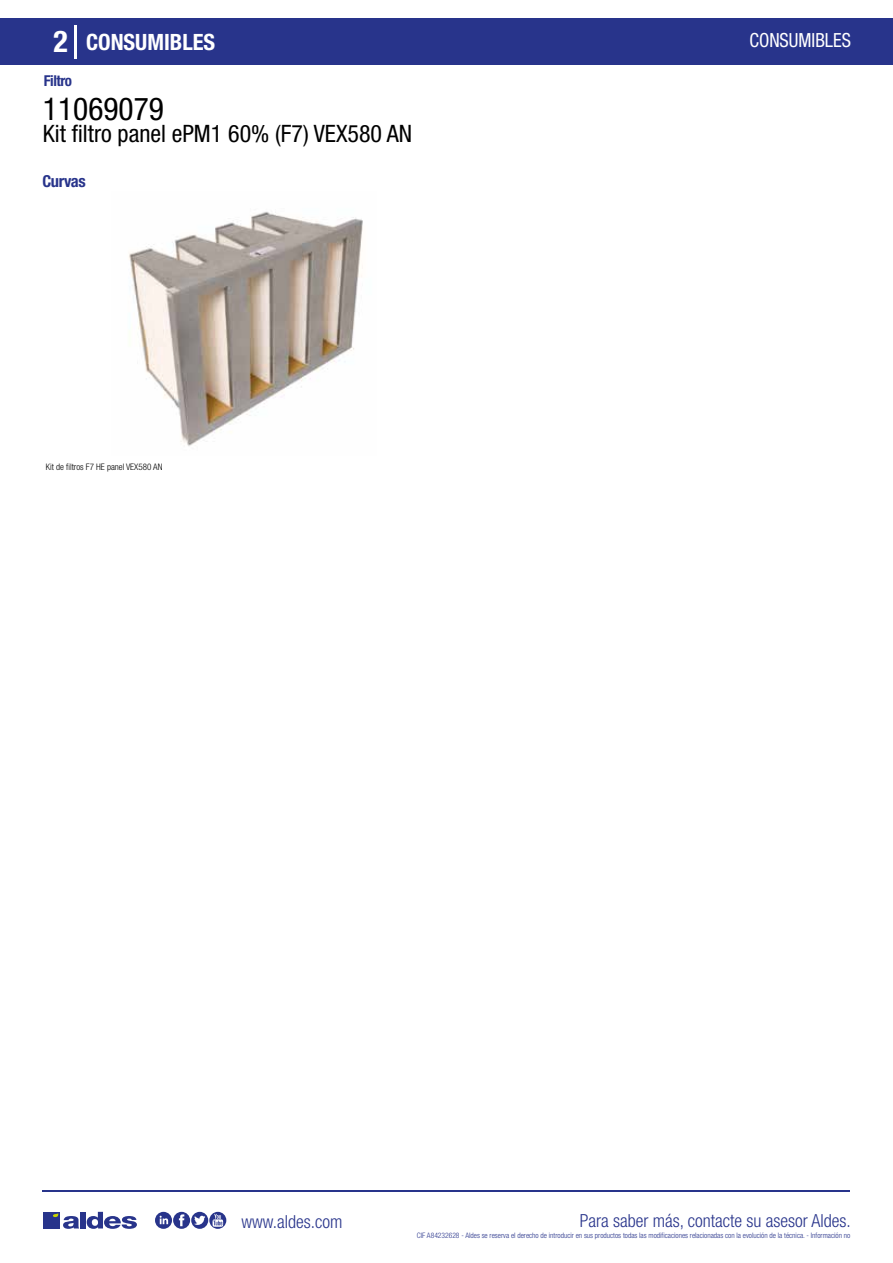
<style>
.page{position:relative;width:893px;height:1263px;background:#fff}
.page>*{position:absolute;margin:0;border:0;box-sizing:border-box;transform-origin:0 0}
.t1{font:condensed 31.5px "Helvetica Neue LT Std";color:#000}
.t2{font:700 condensed 30px "Helvetica Neue LT Std";color:#fff}
.t3{font:condensed 24px "Helvetica Neue LT Std";color:#000}
.t4{font:700 condensed 22.5px "Helvetica Neue LT Std";color:#fff}
.t5{font:condensed 19.5px "Helvetica Neue LT Std";color:#fff;scale:.95 1}
.t6{font:300 condensed 18px "Helvetica Neue";color:#28348b}
.t7{font:700 condensed 16.5px "Helvetica Neue LT Std";letter-spacing:-.025em;color:#28348b}
.t8{font:700 condensed 15px "Helvetica Neue LT Std";letter-spacing:-.035em;color:#28348b}
.t9{font:300 condensed 9px "Helvetica Neue";color:#000}
.t10{font:300 condensed 7.5px "Helvetica Neue";color:#28348b}
</style>
<div class="page">
<div style="left:0;top:18px;width:893px;height:46px;background:#28348b"></div>
<hr style="left:74px;top:25px;width:2px;height:33px;background:#fff">
<hr style="left:43px;top:1190px;width:807px;height:1px;background:#28348b">
<svg style="left:155px;top:1212px;width:71px;height:17px"></svg>
<div style="left:43px;top:1212px;width:17px;height:16px;background:#28348b"></div>
<div style="left:80px;top:1212px;width:6px;height:16px;background:#28348b"></div>
<svg style="left:87px;top:1212px;width:50px;height:17px"></svg>
<svg style="left:53px;top:1213px;width:26px;height:16px"></svg>
<img style="left:129px;top:211px;width:234px;height:235px">
<h2 class="t2" style="left:54px;top:24px;width:16px">2</h2>
<h3 class="t4" style="left:86px;top:28px;width:131px">CONSUMIBLES</h3>
<h3 class="t5" style="left:749px;top:29px;width:108px">CONSUMIBLES</h3>
<h3 class="t8" style="left:44px;top:71px;width:30px">Filtro</h3>
<h1 class="t1" style="left:43px;top:91px;width:122px">11069079</h1>
<h3 class="t3" style="left:43px;top:120px;width:371px">Kit filtro panel ePM1 60% (F7) VEX580 AN</h3>
<h3 class="t7" style="left:43px;top:171px;width:45px">Curvas</h3>
<p class="t9" style="left:46px;top:461px;width:118px">Kit de filtros F7 HE panel VEX580 AN</p>
<h3 class="t6" style="left:241px;top:1211px;width:102px">www.aldes.com</h3>
<h3 class="t6" style="left:580px;top:1211px;width:272px">Para saber más, contacte su asesor Aldes.</h3>
<p class="t10" style="left:417px;top:1230px;width:435px">CIF A84232628 - Aldes se reserva el derecho de introducir en sus productos todas las modificaciones relacionadas con la evolución de la técnica. - Información no</p>
</div>
